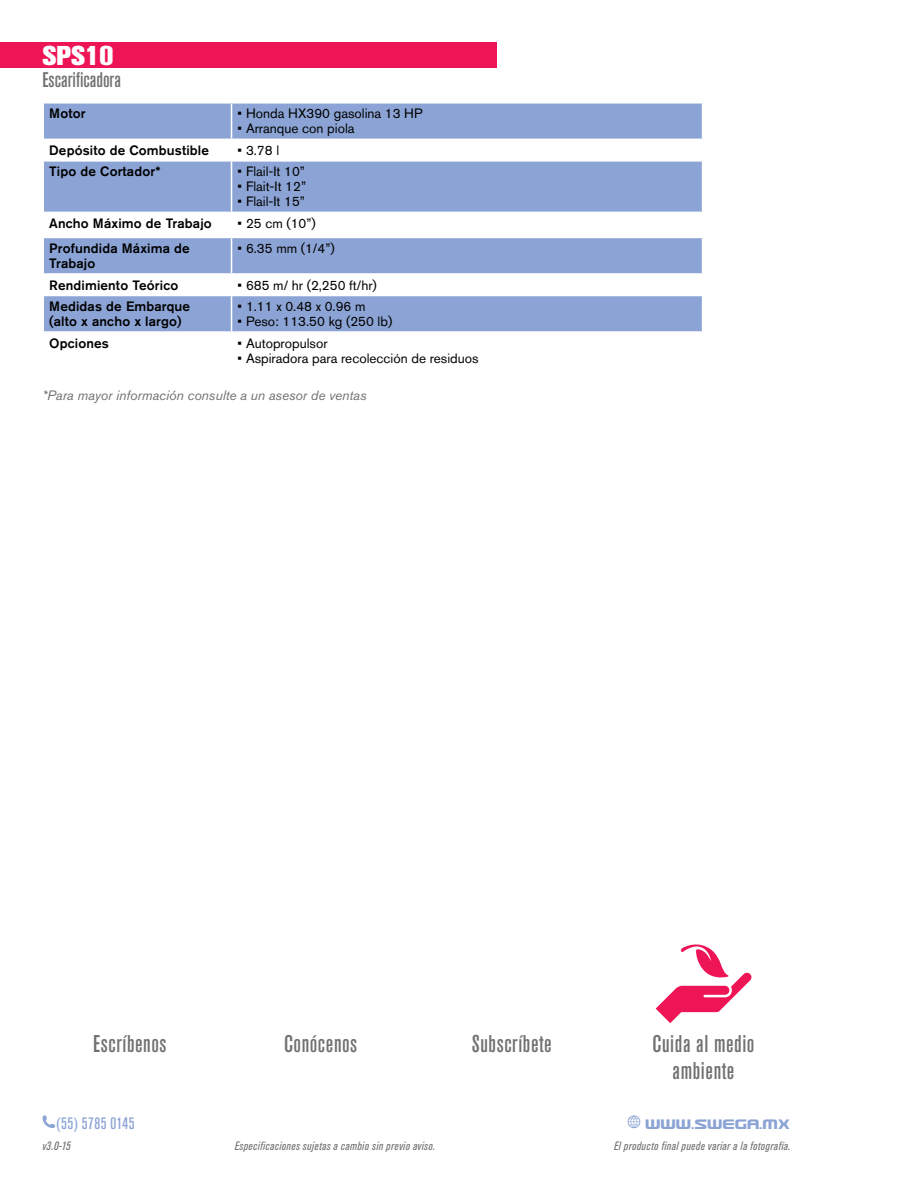
<style>
.page{position:relative;width:918px;height:1188px;background:#fff}
.page>*{position:absolute;margin:0;border:0;box-sizing:border-box;transform-origin:0 0}
.t1{font:27px "Akzidenz Grotesk BQ X Bold Alt";color:#fff}
.t2{font:500 condensed 24px/27px "Akzidenz Grotesk BQ";letter-spacing:.025em;color:#717073;text-align:center}
.t3{font:500 condensed 21px "Akzidenz Grotesk BQ";color:#717073}
.t4{font:500 condensed 16.5px "Akzidenz Grotesk BQ";letter-spacing:.025em;color:#8ca4d5}
.t5{font:16.5px "Usuzi";color:#8ca4d5}
.t6{font:13.5px "Akzidenz Grotesk BQ";color:#000}
.t7{font:500 13.5px/15px "Akzidenz Grotesk BQ";letter-spacing:.01em;color:#000}
.t8{font:italic 13.5px "Akzidenz Grotesk BQ";color:#717073}
.t9{font:italic condensed 12px "Akzidenz Grotesk BQ";letter-spacing:.04em;color:#717073}
</style>
<div class="page">
<svg style="left:42px;top:1115px;width:13px;height:13px"></svg>
<svg style="left:628px;top:1115px;width:12px;height:13px"></svg>
<div style="left:0;top:43px;width:496px;height:25px;background:#ed1556"></div>
<div style="left:44px;top:104px;width:658px;height:35px;background:#8ca4d5"></div>
<svg style="left:44px;top:162px;width:658px;height:169px;fill:#8ca4d5"></svg>
<hr style="left:231px;top:104px;width:1px;height:35px;background:#fff">
<hr style="left:231px;top:162px;width:1px;height:50px;background:#fff">
<hr style="left:43px;top:212px;width:189px;height:1px;background:#fff">
<hr style="left:232px;top:212px;width:471px;height:1px;background:#fff">
<svg style="left:231px;top:213px;width:1px;height:24px"></svg>
<hr style="left:43px;top:237px;width:189px;height:1px;background:#fff">
<hr style="left:232px;top:237px;width:471px;height:1px;background:#fff">
<hr style="left:231px;top:238px;width:1px;height:35px;background:#fff">
<hr style="left:43px;top:273px;width:189px;height:2px;background:#fff">
<hr style="left:232px;top:273px;width:471px;height:2px;background:#fff">
<svg style="left:231px;top:275px;width:1px;height:20px"></svg>
<hr style="left:43px;top:295px;width:189px;height:1px;background:#fff">
<hr style="left:232px;top:295px;width:471px;height:1px;background:#fff">
<hr style="left:231px;top:296px;width:1px;height:35px;background:#fff">
<svg style="left:656px;top:944px;width:95px;height:79px"></svg>
<h1 class="t1" style="left:43px;top:40px;width:72px">SPS10</h1>
<h3 class="t3" style="left:43px;top:68px;width:80px">Escarificadora</h3>
<p class="t7" style="left:49px;top:106px;width:38px">Motor</p>
<p class="t6" style="left:238px;top:106px;width:187px">• Honda HX390 gasolina 13 HP</p>
<p class="t6" style="left:238px;top:121px;width:119px">• Arranque con piola</p>
<p class="t7" style="left:49px;top:142px;width:161px">Depósito de Combustible</p>
<p class="t6" style="left:238px;top:142px;width:43px">• 3.78 l</p>
<p class="t7" style="left:49px;top:164px;width:113px">Tipo de Cortador*</p>
<p class="t6" style="left:238px;top:164px;width:69px">• Flail-It 10”</p>
<p class="t6" style="left:238px;top:179px;width:70px">• Flait-It 12”</p>
<p class="t6" style="left:238px;top:194px;width:69px">• Flail-It 15”</p>
<p class="t7" style="left:49px;top:215px;width:164px">Ancho Máximo de Trabajo</p>
<p class="t6" style="left:238px;top:215px;width:80px">• 25 cm (10”)</p>
<p class="t7" style="left:49px;top:240px;width:142px">Profundida Máxima de<br>Trabajo</p>
<p class="t6" style="left:238px;top:240px;width:99px">• 6.35 mm (1/4”)</p>
<p class="t7" style="left:49px;top:277px;width:131px">Rendimiento Teórico</p>
<p class="t6" style="left:238px;top:277px;width:141px">• 685 m/ hr (2,250 ft/hr)</p>
<p class="t7" style="left:49px;top:299px;width:142px">Medidas de Embarque (alto x ancho x largo)</p>
<p class="t6" style="left:238px;top:298px;width:130px">• 1.11 x 0.48 x 0.96 m</p>
<p class="t6" style="left:238px;top:313px;width:156px">• Peso: 113.50 kg (250 lb)</p>
<p class="t7" style="left:49px;top:335px;width:61px">Opciones</p>
<p class="t6" style="left:238px;top:335px;width:92px">• Autopropulsor</p>
<p class="t6" style="left:238px;top:350px;width:243px">• Aspiradora para recolección de residuos</p>
<p class="t8" style="left:43px;top:387px;width:325px">*Para mayor información consulte a un asesor de ventas</p>
<h2 class="t2" style="left:93px;top:1030px;width:75px">Escríbenos</h2>
<h2 class="t2" style="left:284px;top:1030px;width:75px">Conócenos</h2>
<h2 class="t2" style="left:472px;top:1030px;width:81px">Subscríbete</h2>
<h2 class="t2" style="left:653px;top:1030px;width:103px">Cuida al medio ambiente</h2>
<p class="t4" style="left:57px;top:1114px;width:80px">(55) 5785 0145</p>
<p class="t5" style="left:646px;top:1115px;width:146px">WWW.SWEGA.MX</p>
<p class="t9" style="left:43px;top:1139px;width:30px">v3.0-15</p>
<p class="t9" style="left:235px;top:1139px;width:202px">Especificaciones sujetas a cambio sin previo aviso.</p>
<p class="t9" style="left:614px;top:1139px;width:178px">El producto final puede variar a la fotografía.</p>
</div>
